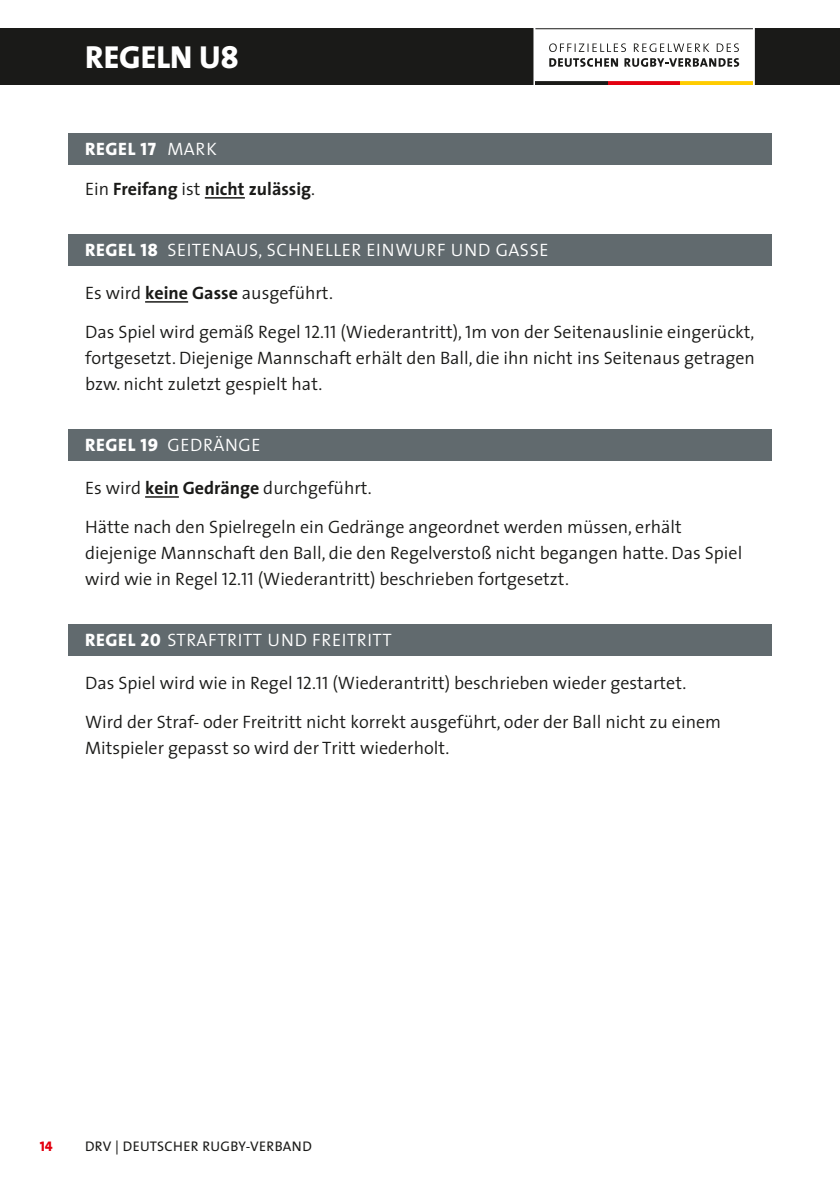
<style>
.page{position:relative;width:840px;height:1191px;background:#fff}
.page>*{position:absolute;margin:0;border:0;box-sizing:border-box;transform-origin:0 0}
.t1{font:32px "The Sans Extra Bold Caps";color:#fff}
.t2{font:300 18px/39px "The Sans";color:#1a1a18}
.t3{font:18px "The Sans Semi Light Caps";letter-spacing:.035em;color:#fff}
.t4{font:700 18px "The Sans";color:#1a1a18}
.t5{font:18px "The Sans Extra Bold Caps";letter-spacing:.035em;color:#fff}
.t6{font:14px "The Sans Regular Caps";letter-spacing:.025em;color:#1a1a18}
.t7{font:14px "The Sans Extra Bold Caps";color:#e3000f}
.s1{font-family:"The Sans Semi Light Caps"}
.s2{font-weight:300}
.s3{font-family:"The Sans Extra Bold Caps"}
.s4{font-weight:700}
.s5{font-family:"The Sans Semi Light Caps";font-weight:400}
</style>
<div class="page">
<div style="left:0;top:28px;width:839px;height:57px;background:#1a1a18"></div>
<div style="left:534px;top:28px;width:219px;height:52px;background:#fff"></div>
<hr style="left:533px;top:27px;width:2px;height:59px;background:#fff">
<hr style="left:752px;top:27px;width:2px;height:59px;background:#fff">
<svg style="left:607px;top:81px;width:73px;height:4px"></svg>
<svg style="left:680px;top:81px;width:72px;height:4px"></svg>
<svg style="left:535px;top:81px;width:72px;height:1px"></svg>
<hr style="left:534px;top:79px;width:219px;height:2px;background:#fff">
<hr style="left:535px;top:28px;width:217px;height:1px;background:#1a1a18">
<svg style="left:549px;top:43px;width:189px;height:9px"></svg>
<svg style="left:549px;top:58px;width:189px;height:9px"></svg>
<div style="left:68px;top:133px;width:703px;height:32px;background:#616a6e"></div>
<hr style="left:205px;top:197px;width:40px;height:2px;background:#1a1a18">
<div style="left:68px;top:234px;width:703px;height:32px;background:#616a6e"></div>
<hr style="left:145px;top:301px;width:43px;height:2px;background:#1a1a18">
<div style="left:68px;top:429px;width:703px;height:32px;background:#616a6e"></div>
<hr style="left:145px;top:496px;width:34px;height:2px;background:#1a1a18">
<div style="left:68px;top:624px;width:703px;height:32px;background:#616a6e"></div>
<h1 class="t1" style="left:85px;top:30px;width:37px">REGELN</h1>
<h1 class="t1" style="left:199px;top:30px;width:41px">U8</h1>
<p class="t5" style="left:85px;top:134px;width:133px">REGEL 17 <span class="s1">MARK</span></p>
<p class="t4" style="left:85px;top:174px;width:231px"><span class="s2">Ein</span> Freifang <span class="s2">ist</span> nicht zulässig<span class="s2">.</span></p>
<p class="t3" style="left:85px;top:240px;width:464px"><span class="s3">REGEL 18</span> SEITENAUS, SCHNELLER EINWURF UND GASSE</p>
<p class="t2" style="left:85px;top:273px;width:670px">Es wird <span class="s4">keine Gasse</span> ausgeführt.<br>Das Spiel wird gemäß Regel <span class="s5">12</span>.<span class="s5">11</span> (Wiederantritt), <span class="s5">1</span>m von der Seitenauslinie eingerückt,</p>
<p class="t2" style="left:85px;top:344px;width:671px;line-height:26px">fortgesetzt. Diejenige Mannschaft erhält den Ball, die ihn nicht ins Seitenaus getragen bzw. nicht zuletzt gespielt hat.</p>
<p class="t3" style="left:85px;top:435px;width:177px"><span class="s3">REGEL 19</span> GEDRÄNGE</p>
<p class="t2" style="left:85px;top:468px;width:598px">Es wird <span class="s4">kein Gedränge</span> durchgeführt.<br>Hätte nach den Spielregeln ein Gedränge angeordnet werden müssen, erhält</p>
<p class="t2" style="left:85px;top:539px;width:658px;line-height:26px">diejenige Mannschaft den Ball, die den Regelverstoß nicht begangen hatte. Das Spiel wird wie in Regel <span class="s5">12</span>.<span class="s5">11</span> (Wiederantritt) beschrieben fortgesetzt.</p>
<p class="t3" style="left:85px;top:630px;width:308px"><span class="s3">REGEL 20</span> STRAFTRITT UND FREITRITT</p>
<p class="t2" style="left:85px;top:663px;width:637px">Das Spiel wird wie in Regel <span class="s5">12</span>.<span class="s5">11</span> (Wiederantritt) beschrieben wieder gestartet.<br>Wird der Straf- oder Freitritt nicht korrekt ausgeführt, oder der Ball nicht zu einem</p>
<p class="t2" style="left:85px;top:728px;width:366px">Mitspieler gepasst so wird der Tritt wiederholt.</p>
<p class="t7" style="left:40px;top:1134px;width:14px">14</p>
<p class="t6" style="left:85px;top:1138px;width:228px">DRV | DEUTSCHER RUGBY-VERBAND</p>
</div>
